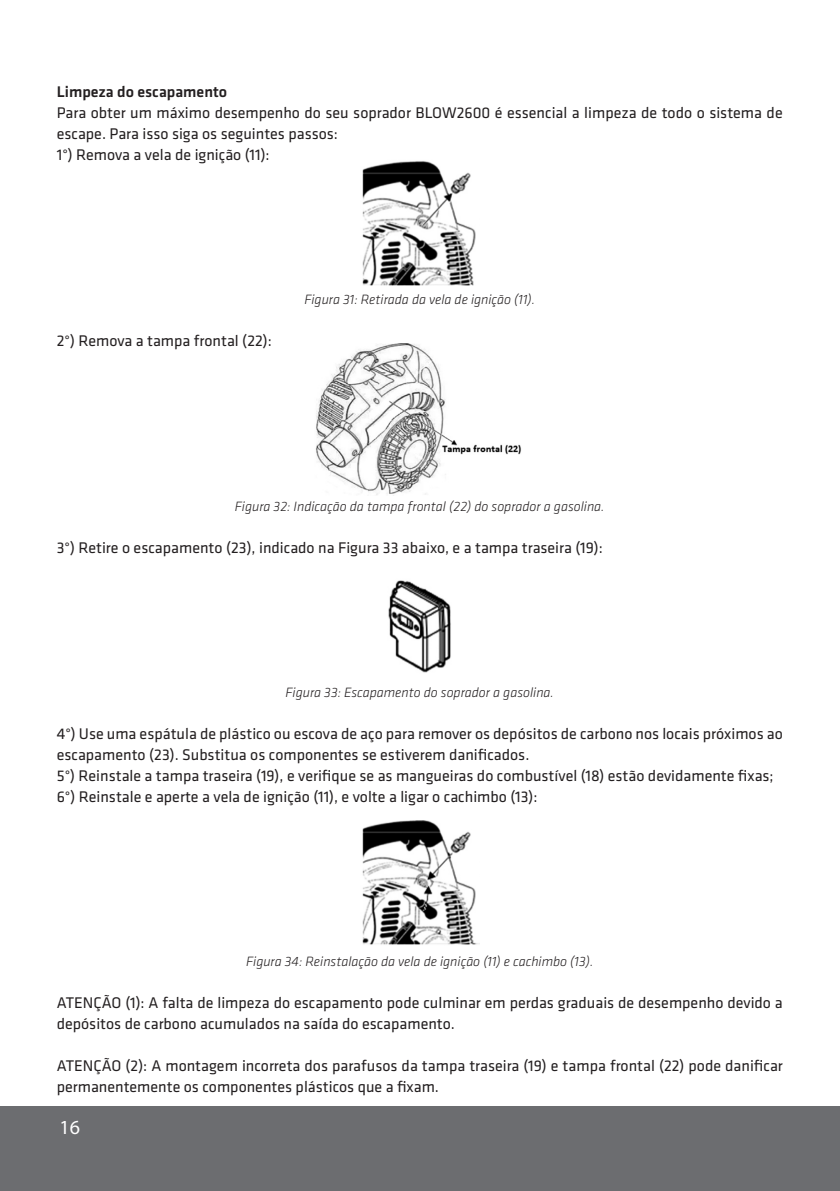
<style>
.page{position:relative;width:840px;height:1191px;background:#fff}
.page>*{position:absolute;margin:0;border:0;box-sizing:border-box;transform-origin:0 0}
.t1{font:20px "Myriad Pro";color:#fff}
.texto{font:16px/21px "Klavika";color:#231f20}
.texto-2{font:500 16px "Klavika";color:#231f20}
.texto-3{font:italic 300 14px "Klavika";color:#231f20}
</style>
<div class="page">
<div style="left:0;top:1106px;width:839px;height:85px;background:#6c6d70"></div>
<img style="left:362px;top:161px;width:114px;height:124px">
<img style="left:362px;top:820px;width:117px;height:125px">
<img style="left:315px;top:343px;width:206px;height:152px">
<img style="left:388px;top:580px;width:63px;height:93px">
<p class="texto-2" style="left:57px;top:83px;width:172px">Limpeza do escapamento</p>
<p class="texto" style="left:57px;top:103px;width:727px">Para obter um máximo desempenho do seu soprador BLOW2600 é essencial a limpeza de todo o sistema de escape. Para isso siga os seguintes passos:</p>
<p class="texto" style="left:57px;top:145px;width:214px">1°) Remova a vela de ignição (11):</p>
<p class="texto" style="left:57px;top:331px;width:216px">2°) Remova a tampa frontal (22):</p>
<p class="texto-3" style="left:304px;top:292px;width:232px">Figura 31: Retirada da vela de ignição (11).</p>
<p class="texto-3" style="left:235px;top:499px;width:371px">Figura 32: Indicação da tampa frontal (22) do soprador a gasolina.</p>
<p class="texto" style="left:57px;top:538px;width:547px">3°) Retire o escapamento (23), indicado na Figura 33 abaixo, e a tampa traseira (19):</p>
<p class="texto-3" style="left:285px;top:685px;width:270px">Figura 33: Escapamento do soprador a gasolina.</p>
<p class="texto" style="left:57px;top:724px;width:727px">4°) Use uma espátula de plástico ou escova de aço para remover os depósitos de carbono nos locais próximos ao escapamento (23). Substitua os componentes se estiverem danificados.</p>
<p class="texto" style="left:57px;top:766px;width:718px">5°) Reinstale a tampa traseira (19), e verifique se as mangueiras do combustível (18) estão devidamente fixas;</p>
<p class="texto" style="left:57px;top:787px;width:482px">6°) Reinstale e aperte a vela de ignição (11), e volte a ligar o cachimbo (13):</p>
<p class="texto-3" style="left:246px;top:954px;width:348px">Figura 34: Reinstalação da vela de ignição (11) e cachimbo (13).</p>
<p class="texto" style="left:57px;top:993px;width:727px">ATENÇÃO (1): A falta de limpeza do escapamento pode culminar em perdas graduais de desempenho devido a depósitos de carbono acumulados na saída do escapamento.</p>
<p class="texto" style="left:57px;top:1056px;width:727px">ATENÇÃO (2): A montagem incorreta dos parafusos da tampa traseira (19) e tampa frontal (22) pode danificar permanentemente os componentes plásticos que a fixam.</p>
<p class="t1" style="left:60px;top:1114px;width:22px">16</p>
</div>
